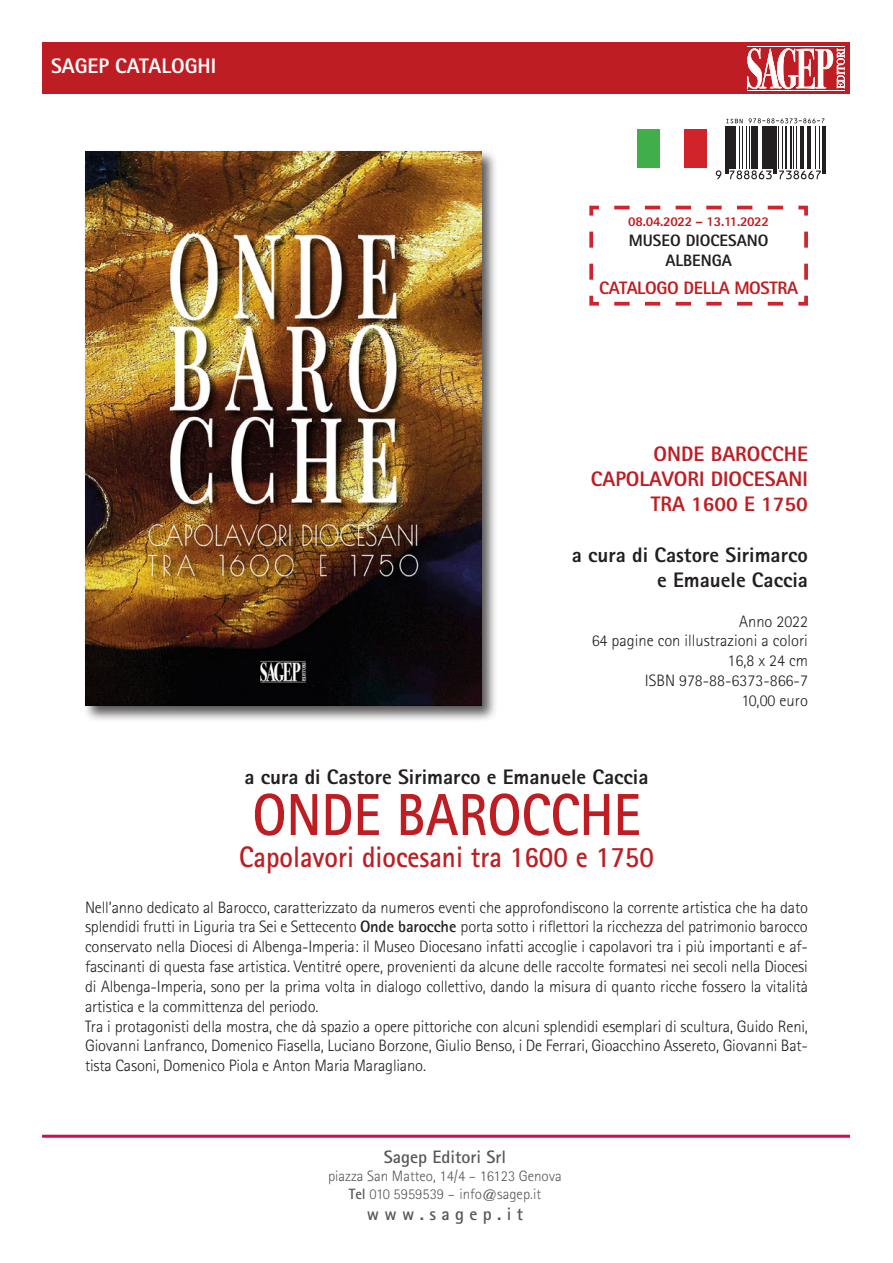
<style>
.page{position:relative;width:893px;height:1263px;background:#fff}
.page>*{position:absolute;margin:0;border:0;box-sizing:border-box;transform-origin:0 0}
.t1{font:700 59.4px "Rotis Sans Serif Std";color:#be1e23;scale:.91 1}
.t2{font:700 29.7px "Rotis Sans Serif Std";color:#be1e23;scale:.91 1}
.t3{font:800 21px "Rotis Sans Serif Std";color:#231f20}
.t4{font:800 21px "Rotis Sans Serif Std";color:#be1e23}
.t5{font:800 21px "Rotis Sans Serif Std";color:#fff}
.t6{font:700 18px "Rotis Sans Serif Std";color:#57585a}
.t7{font:800 18px "Rotis Sans Serif Std";letter-spacing:-.02em;color:#be1e23}
.t8{font:300 16.5px/19.8px "Rotis Sans Serif Std";letter-spacing:-.01em;color:#231f20;text-align:justify}
.t9{font:800 16.5px "Rotis Sans Serif Std";color:#231f20}
.t10{font:300 15px/18px "Rotis Sans Serif Std";color:#57585a;text-align:center}
.t11{font:800 13.5px "Rotis Sans Serif Std";letter-spacing:-.02em;color:#be1e23}
.s1{font-weight:700}
</style>
<div class="page">
<hr style="left:42px;top:1135px;width:808px;height:3px;background:#d50a49">
<div style="left:43px;top:43px;width:807px;height:51px;background:#be1e23"></div>
<svg style="left:747px;top:48px;width:98px;height:41px"></svg>
<hr style="left:747px;top:46px;width:98px;height:1px;background:#fff">
<hr style="left:748px;top:91px;width:97px;height:1px;background:#fff">
<hr style="left:748px;top:90px;width:97px;height:1px;background:#fff">
<div style="left:82px;top:149px;width:416px;height:573px;background:#231f20;opacity:.75"></div>
<img style="left:85px;top:152px;width:396px;height:554px">
<div style="left:684px;top:129px;width:23px;height:39px;background:#d1232a"></div>
<div style="left:638px;top:129px;width:23px;height:39px;background:#40ae49"></div>
<svg style="left:589px;top:205px;width:219px;height:101px"></svg>
<svg style="left:726px;top:119px;width:17px;height:4px"></svg>
<svg style="left:749px;top:118px;width:75px;height:5px"></svg>
<svg style="left:716px;top:170px;width:5px;height:9px"></svg>
<hr style="left:725px;top:126px;width:1px;height:48px;background:#231f20">
<hr style="left:727px;top:126px;width:1px;height:48px;background:#231f20">
<hr style="left:729px;top:126px;width:3px;height:43px;background:#231f20">
<hr style="left:733px;top:126px;width:3px;height:43px;background:#231f20">
<hr style="left:739px;top:126px;width:1px;height:43px;background:#231f20">
<hr style="left:742px;top:126px;width:1px;height:43px;background:#231f20">
<hr style="left:746px;top:126px;width:1px;height:43px;background:#231f20">
<hr style="left:749px;top:126px;width:1px;height:43px;background:#231f20">
<hr style="left:751px;top:126px;width:3px;height:43px;background:#231f20">
<hr style="left:755px;top:126px;width:3px;height:43px;background:#231f20">
<hr style="left:762px;top:126px;width:1px;height:43px;background:#231f20">
<hr style="left:764px;top:126px;width:1px;height:43px;background:#231f20">
<svg style="left:729px;top:170px;width:43px;height:9px"></svg>
<hr style="left:766px;top:126px;width:4px;height:43px;background:#231f20">
<hr style="left:771px;top:126px;width:2px;height:43px;background:#231f20">
<hr style="left:774px;top:126px;width:1px;height:48px;background:#231f20">
<hr style="left:776px;top:126px;width:1px;height:48px;background:#231f20">
<hr style="left:778px;top:126px;width:1px;height:43px;background:#231f20">
<hr style="left:782px;top:126px;width:1px;height:43px;background:#231f20">
<hr style="left:785px;top:126px;width:1px;height:43px;background:#231f20">
<hr style="left:790px;top:126px;width:2px;height:43px;background:#231f20">
<hr style="left:793px;top:126px;width:1px;height:43px;background:#231f20">
<hr style="left:796px;top:126px;width:1px;height:43px;background:#231f20">
<hr style="left:800px;top:126px;width:1px;height:43px;background:#231f20">
<hr style="left:802px;top:126px;width:1px;height:43px;background:#231f20">
<hr style="left:807px;top:126px;width:1px;height:43px;background:#231f20">
<hr style="left:809px;top:126px;width:1px;height:43px;background:#231f20">
<svg style="left:779px;top:170px;width:42px;height:9px"></svg>
<hr style="left:815px;top:126px;width:1px;height:43px;background:#231f20">
<hr style="left:819px;top:126px;width:1px;height:43px;background:#231f20">
<hr style="left:822px;top:126px;width:1px;height:48px;background:#231f20">
<hr style="left:824px;top:126px;width:1px;height:48px;background:#231f20">
<p class="t5" style="left:51px;top:52px;width:167px">SAGEP CATALOGHI</p>
<p class="t11" style="left:628px;top:213px;width:142px">08.04.2022 – 13.11.2022</p>
<p class="t9" style="left:629px;top:230px;width:141px">MUSEO DIOCESANO</p>
<p class="t9" style="left:665px;top:250px;width:68px">ALBENGA</p>
<p class="t7" style="left:599px;top:277px;width:201px">CATALOGO DELLA MOSTRA</p>
<p class="t4" style="left:653px;top:440px;width:156px">ONDE BAROCCHE</p>
<p class="t4" style="left:591px;top:466px;width:219px">CAPOLAVORI DIOCESANI</p>
<p class="t4" style="left:651px;top:491px;width:159px">TRA 1600 E 1750</p>
<p class="t3" style="left:572px;top:541px;width:237px">a cura di Castore Sirimarco</p>
<p class="t3" style="left:657px;top:566px;width:152px">e Emauele Caccia</p>
<p class="t8" style="left:739px;top:611px;width:70px">Anno 2022</p>
<p class="t8" style="left:592px;top:631px;width:218px">64 pagine con illustrazioni a colori</p>
<p class="t8" style="left:728px;top:651px;width:82px">16,8 x 24 cm</p>
<p class="t8" style="left:645px;top:671px;width:165px">ISBN 978-88-6373-866-7</p>
<p class="t8" style="left:741px;top:690px;width:68px">10,00 euro</p>
<p class="t3" style="left:244px;top:763px;width:405px">a cura di Castore Sirimarco e Emanuele Caccia</p>
<p class="t1" style="left:252px;top:777px;width:428px">ONDE BAROCCHE</p>
<p class="t2" style="left:239px;top:838px;width:457px">Capolavori diocesani tra 1600 e 1750</p>
<p class="t8" style="left:85px;top:897px;width:724px">Nell’anno dedicato al Barocco, caratterizzato da numeros eventi che approfondiscono la corrente artistica che ha dato splendidi frutti in Liguria tra Sei e Settecento <span class="s1">Onde barocche</span> porta sotto i riflettori la ricchezza del patrimonio barocco conservato nella Diocesi di Albenga-Imperia: il Museo Diocesano infatti accoglie i capolavori tra i più importanti e af&shy;fascinanti di questa fase artistica. Ventitré opere, provenienti da alcune delle raccolte formatesi nei secoli nella Diocesi di Albenga-Imperia, sono per la prima volta in dialogo collettivo, dando la misura di quanto ricche fossero la vitalità artistica e la committenza del periodo.</p>
<p class="t8" style="left:85px;top:1016px;width:724px">Tra i protagonisti della mostra, che dà spazio a opere pittoriche con alcuni splendidi esemplari di scultura, Guido Reni, Giovanni Lanfranco, Domenico Fiasella, Luciano Borzone, Giulio Benso, i De Ferrari, Gioacchino Assereto, Giovanni Bat&shy;tista Casoni, Domenico Piola e Anton Maria Maragliano.</p>
<p class="t6" style="left:384px;top:1145px;width:124px">Sagep Editori Srl</p>
<p class="t10" style="left:328px;top:1167px;width:235px">piazza San Matteo, 14/4 – 16123 Genova<br><span class="s1">Tel</span> 010 5959539 – info@sagep.it</p>
<p class="t6" style="left:367px;top:1203px;width:158px">w w w . s a g e p . i t</p>
</div>
